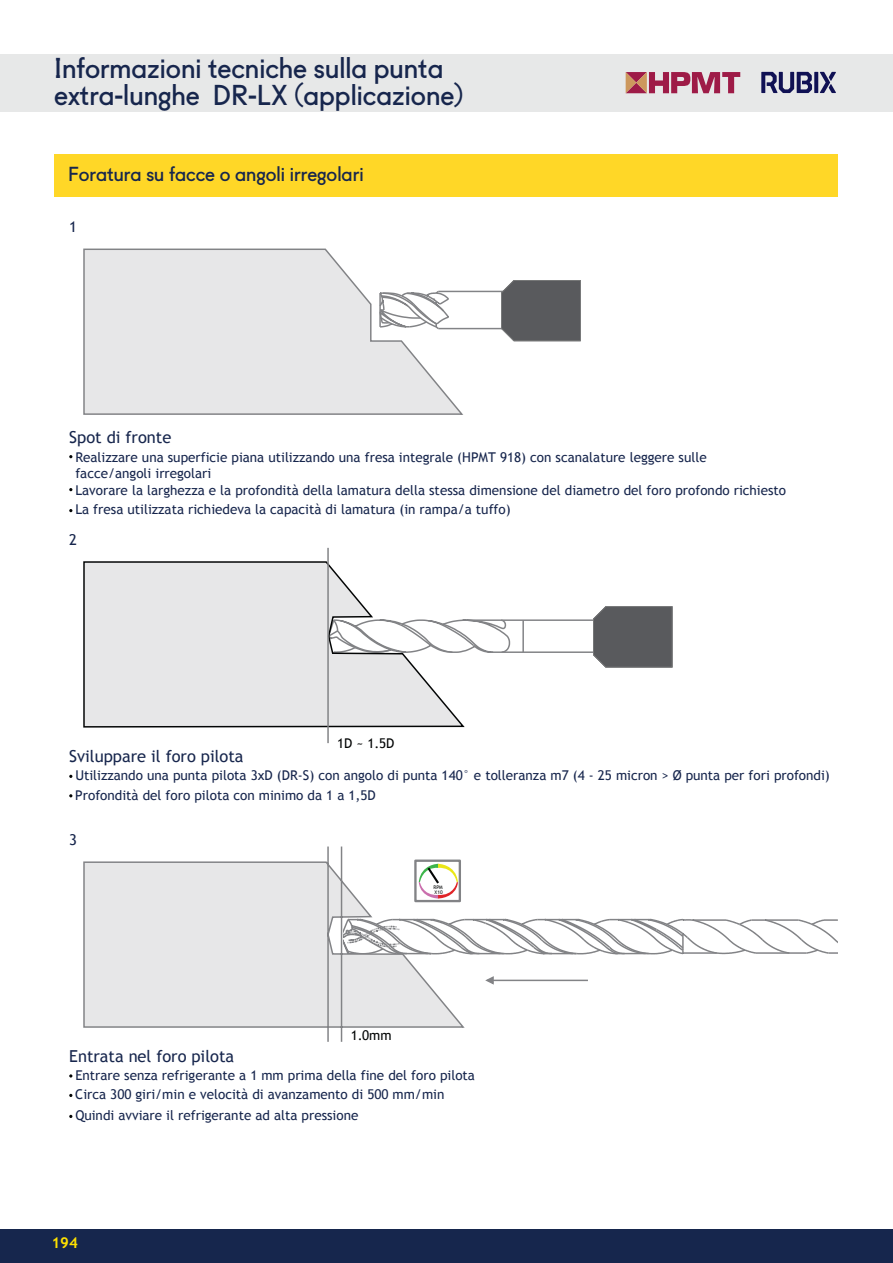
<style>
.page{position:relative;width:893px;height:1263px;background:#fff}
.page>*{position:absolute;margin:0;border:0;box-sizing:border-box;transform-origin:0 0}
.t1{font:27.6px/27.6px "Fugue";color:#17264d}
.t2{font:19.5px "Fugue";color:#17264d}
.t3{font:16.5px "Trebuchet MS";color:#17264d}
.t4{font:700 15px "Trebuchet MS";color:#ffe100}
.t5{font:15px "Trebuchet MS";color:#17264d}
.t6{font:13.5px/16.2px "Trebuchet MS";color:#17264d}
.t7{font:13.5px "Trebuchet MS";color:#030505}
.t8{font:4.95px/4.5px "Trebuchet MS";color:#030505}
</style>
<div class="page">
<div style="left:0;top:1229px;width:893px;height:34px;background:#16264d"></div>
<div style="left:0;top:54px;width:893px;height:58px;background:#e7e8e8"></div>
<div style="left:54px;top:154px;width:784px;height:42px;background:#ffd727"></div>
<svg style="left:465px;top:280px;width:116px;height:61px"></svg>
<svg style="left:83px;top:248px;width:382px;height:167px"></svg>
<svg style="left:466px;top:606px;width:206px;height:61px"></svg>
<svg style="left:83px;top:561px;width:383px;height:167px"></svg>
<hr style="left:327px;top:548px;width:2px;height:195px;background:#828386">
<hr style="left:492px;top:980px;width:96px;height:1px;background:#828386">
<svg style="left:485px;top:976px;width:10px;height:9px"></svg>
<svg style="left:466px;top:918px;width:372px;height:37px"></svg>
<svg style="left:83px;top:846px;width:383px;height:196px"></svg>
<svg style="left:626px;top:72px;width:114px;height:21px"></svg>
<svg style="left:761px;top:72px;width:75px;height:21px"></svg>
<h1 class="t1" style="left:54px;top:51px;width:411px">Informazioni tecniche sulla punta extra-lunghe DR-LX (applicazione)</h1>
<h2 class="t2" style="left:68px;top:159px;width:297px">Foratura su facce o angoli irregolari</h2>
<p class="t5" style="left:69px;top:218px;width:9px">1</p>
<p class="t3" style="left:69px;top:427px;width:104px">Spot di fronte</p>
<p class="t6" style="left:75px;top:449px;width:633px">Realizzare una superficie piana utilizzando una fresa integrale (HPMT 918) con scanalature leggere sulle facce/angoli irregolari</p>
<p class="t6" style="left:75px;top:482px;width:712px">Lavorare la larghezza e la profondità della lamatura della stessa dimensione del diametro del foro profondo richiesto</p>
<p class="t6" style="left:75px;top:502px;width:437px">La fresa utilizzata richiedeva la capacità di lamatura (in rampa/a tuffo)</p>
<p class="t5" style="left:69px;top:531px;width:9px">2</p>
<p class="t3" style="left:69px;top:747px;width:176px">Sviluppare il foro pilota</p>
<p class="t7" style="left:337px;top:735px;width:59px">1D ~ 1.5D</p>
<p class="t6" style="left:75px;top:766px;width:756px;line-height:19.5px">Utilizzando una punta pilota 3xD (DR-S) con angolo di punta 140° e tolleranza m7 (4 - 25 micron &gt; Ø punta per fori profondi)<br>Profondità del foro pilota con minimo da 1 a 1,5D</p>
<p class="t5" style="left:69px;top:831px;width:9px">3</p>
<p class="t3" style="left:69px;top:1046px;width:166px">Entrata nel foro pilota</p>
<p class="t8" style="left:433px;top:885px;width:11px">RPM<br>X10</p>
<p class="t7" style="left:351px;top:1027px;width:42px">1.0mm</p>
<p class="t6" style="left:75px;top:1067px;width:401px">Entrare senza refrigerante a 1 mm prima della fine del foro pilota</p>
<p class="t6" style="left:75px;top:1107px;width:285px">Quindi avviare il refrigerante ad alta pressione</p>
<p class="t6" style="left:75px;top:1086px;width:371px">Circa 300 giri/min e velocità di avanzamento di 500 mm/min</p>
<p class="t4" style="left:51px;top:1233px;width:28px">194</p>
</div>
